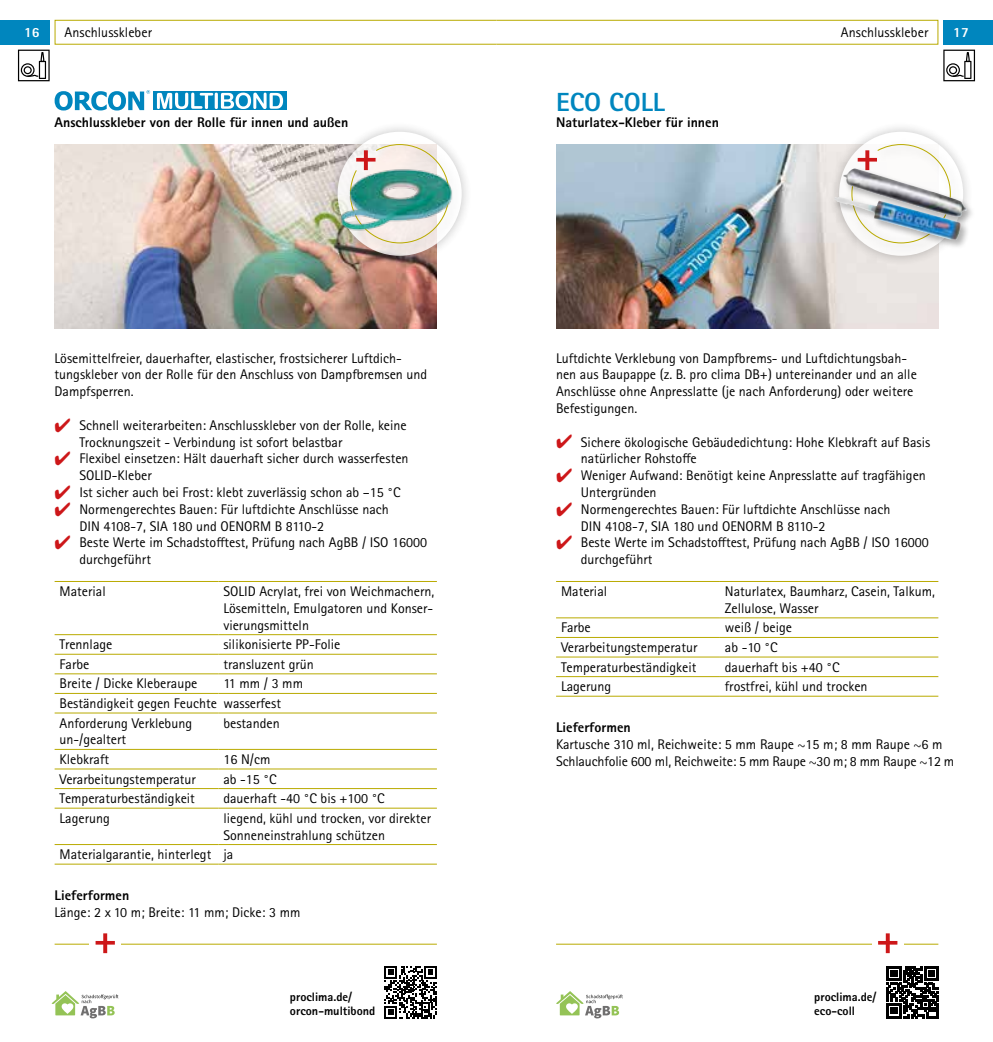
<style>
.page{position:relative;width:993px;height:1042px;background:#fff}
.page>*{position:absolute;margin:0;border:0;box-sizing:border-box;transform-origin:0 0}
.t1{font:800 26.25px "Rotis Sans Serif Pro";color:#0086be}
.t2{font:14px/16.8px "Rotis Sans Serif Pro";color:#000}
.t3{font:800 14px "Rotis Sans Serif Pro";color:#000}
.t4{font:800 14px "Rotis Sans Serif Pro";color:#fff}
.t5{font:800 12.25px/14px "Rotis Sans Serif Pro";color:#000}
.s1{color:#cd1719}
</style>
<div class="page">
<div style="left:0;top:20px;width:50px;height:25px;background:#0086be"></div>
<div style="left:943px;top:20px;width:49px;height:25px;background:#0086be"></div>
<svg style="left:943px;top:50px;width:31px;height:31px"></svg>
<svg style="left:18px;top:50px;width:32px;height:31px"></svg>
<div style="left:496px;top:20px;width:442px;height:25px;border:1px solid #b9aa00"></div>
<div style="left:55px;top:20px;width:442px;height:25px;border:1px solid #b9aa00"></div>
<svg style="left:55px;top:90px;width:95px;height:20px"></svg>
<svg style="left:153px;top:92px;width:133px;height:18px"></svg>
<svg style="left:157px;top:93px;width:126px;height:16px"></svg>
<img style="left:55px;top:144px;width:382px;height:185px">
<svg style="left:52px;top:991px;width:66px;height:27px"></svg>
<svg style="left:556px;top:991px;width:66px;height:27px"></svg>
<hr style="left:719px;top:637px;width:219px;height:1px;background:#b9aa00">
<hr style="left:556px;top:656px;width:163px;height:1px;background:#b9aa00">
<hr style="left:719px;top:656px;width:219px;height:1px;background:#b9aa00">
<hr style="left:556px;top:676px;width:163px;height:1px;background:#b9aa00">
<hr style="left:719px;top:676px;width:219px;height:1px;background:#b9aa00">
<hr style="left:556px;top:581px;width:163px;height:1px;background:#b9aa00">
<hr style="left:719px;top:581px;width:219px;height:1px;background:#b9aa00">
<hr style="left:556px;top:637px;width:163px;height:1px;background:#b9aa00">
<hr style="left:556px;top:617px;width:163px;height:1px;background:#b9aa00">
<hr style="left:719px;top:617px;width:219px;height:1px;background:#b9aa00">
<hr style="left:556px;top:696px;width:163px;height:1px;background:#b9aa00">
<hr style="left:719px;top:696px;width:219px;height:1px;background:#b9aa00">
<img style="left:556px;top:144px;width:382px;height:185px">
<svg style="left:384px;top:966px;width:53px;height:52px"></svg>
<svg style="left:886px;top:966px;width:52px;height:52px"></svg>
<hr style="left:55px;top:944px;width:382px;height:1px;background:#b9aa00">
<div style="left:89px;top:917px;width:32px;height:38px;background:#fff"></div>
<svg style="left:95px;top:933px;width:20px;height:20px"></svg>
<hr style="left:556px;top:944px;width:382px;height:1px;background:#b9aa00">
<div style="left:871px;top:917px;width:32px;height:38px;background:#fff"></div>
<svg style="left:878px;top:933px;width:19px;height:20px"></svg>
<hr style="left:55px;top:673px;width:163px;height:1px;background:#b9aa00">
<hr style="left:218px;top:673px;width:219px;height:1px;background:#b9aa00">
<hr style="left:55px;top:693px;width:163px;height:1px;background:#b9aa00">
<hr style="left:218px;top:693px;width:219px;height:1px;background:#b9aa00">
<hr style="left:55px;top:712px;width:163px;height:1px;background:#b9aa00">
<hr style="left:218px;top:712px;width:219px;height:1px;background:#b9aa00">
<hr style="left:55px;top:749px;width:163px;height:1px;background:#b9aa00">
<hr style="left:218px;top:749px;width:219px;height:1px;background:#b9aa00">
<hr style="left:55px;top:634px;width:163px;height:1px;background:#b9aa00">
<hr style="left:218px;top:634px;width:219px;height:1px;background:#b9aa00">
<hr style="left:55px;top:654px;width:163px;height:1px;background:#b9aa00">
<hr style="left:218px;top:654px;width:219px;height:1px;background:#b9aa00">
<hr style="left:55px;top:768px;width:163px;height:1px;background:#b9aa00">
<hr style="left:218px;top:768px;width:219px;height:1px;background:#b9aa00">
<hr style="left:55px;top:788px;width:163px;height:1px;background:#b9aa00">
<hr style="left:218px;top:788px;width:219px;height:1px;background:#b9aa00">
<hr style="left:55px;top:808px;width:163px;height:1px;background:#b9aa00">
<hr style="left:218px;top:808px;width:219px;height:1px;background:#b9aa00">
<hr style="left:55px;top:844px;width:163px;height:1px;background:#b9aa00">
<hr style="left:218px;top:844px;width:219px;height:1px;background:#b9aa00">
<hr style="left:55px;top:581px;width:163px;height:1px;background:#b9aa00">
<hr style="left:218px;top:581px;width:219px;height:1px;background:#b9aa00">
<hr style="left:55px;top:863px;width:163px;height:1px;background:#b9aa00">
<hr style="left:218px;top:863px;width:219px;height:1px;background:#b9aa00">
<div style="left:326px;top:121px;width:147px;height:146px;background:#000;opacity:.3"></div>
<div style="left:343px;top:137px;width:120px;height:120px;background:#000;opacity:.3"></div>
<svg style="left:349px;top:144px;width:100px;height:100px"></svg>
<div style="left:828px;top:121px;width:146px;height:146px;background:#000;opacity:.3"></div>
<div style="left:844px;top:137px;width:120px;height:120px;background:#000;opacity:.3"></div>
<svg style="left:850px;top:144px;width:100px;height:23px"></svg>
<div style="left:832px;top:167px;width:143px;height:82px;background:#000;opacity:.3"></div>
<img style="left:834px;top:168px;width:132px;height:70px">
<img style="left:328px;top:160px;width:126px;height:81px">
<p class="t4" style="left:24px;top:23px;width:17px">16</p>
<p class="t2" style="left:64px;top:24px;width:89px">Anschlusskleber</p>
<p class="t2" style="left:840px;top:24px;width:89px">Anschlusskleber</p>
<p class="t4" style="left:952px;top:23px;width:17px">17</p>
<p class="t3" style="left:55px;top:114px;width:295px">Anschlusskleber von der Rolle für innen und außen</p>
<p class="t2" style="left:55px;top:349px;width:374px">Lösemittelfreier, dauerhafter, elastischer, frostsicherer Luftdich&shy;tungskleber von der Rolle für den Anschluss von Dampfbremsen und<br>Dampfsperren.</p>
<p class="t2" style="left:79px;top:417px;width:329px;text-indent:-25px"><span class="s1">✔</span> Schnell weiterarbeiten: Anschlusskleber von der Rolle, keine<br>Trocknungszeit - Verbindung ist sofort belastbar</p>
<p class="t2" style="left:79px;top:450px;width:330px;text-indent:-25px"><span class="s1">✔</span> Flexibel einsetzen: Hält dauerhaft sicher durch wasserfesten<br>SOLID-Kleber</p>
<p class="t2" style="left:55px;top:484px;width:347px"><span class="s1">✔</span> Ist sicher auch bei Frost: klebt zuverlässig schon ab –15 °C</p>
<p class="t2" style="left:79px;top:501px;width:311px;text-indent:-25px"><span class="s1">✔</span> Normengerechtes Bauen: Für luftdichte Anschlüsse nach<br>DIN 4108-7, SIA 180 und OENORM B 8110-2</p>
<p class="t2" style="left:79px;top:534px;width:349px;text-indent:-25px"><span class="s1">✔</span> Beste Werte im Schadstofftest, Prüfung nach AgBB / ISO 16000 durchgeführt</p>
<p class="t2" style="left:60px;top:583px;width:48px">Material</p>
<p class="t2" style="left:223px;top:583px;width:212px;text-align:justify">SOLID Acrylat, frei von Weichmachern, Lösemitteln, Emulgatoren und Konser&shy;vierungsmitteln</p>
<p class="t2" style="left:60px;top:636px;width:54px">Trennlage</p>
<p class="t2" style="left:223px;top:636px;width:118px">silikonisierte PP-Folie</p>
<p class="t2" style="left:60px;top:656px;width:31px">Farbe</p>
<p class="t2" style="left:223px;top:656px;width:92px">transluzent grün</p>
<p class="t2" style="left:60px;top:675px;width:139px">Breite / Dicke Kleberaupe</p>
<p class="t2" style="left:60px;top:674px;width:245px;line-height:19.6px;text-indent:164px">11 mm / 3 mm<br>Beständigkeit gegen Feuchte wasserfest<br>Anforderung Verklebung</p>
<p class="t2" style="left:60px;top:731px;width:68px">un-/gealtert</p>
<p class="t2" style="left:223px;top:714px;width:58px">bestanden</p>
<p class="t2" style="left:60px;top:751px;width:51px">Klebkraft</p>
<p class="t2" style="left:223px;top:751px;width:48px">16 N/cm</p>
<p class="t2" style="left:60px;top:770px;width:138px">Verarbeitungstemperatur</p>
<p class="t2" style="left:223px;top:770px;width:55px">ab -15 °C</p>
<p class="t2" style="left:60px;top:790px;width:137px">Temperaturbeständigkeit</p>
<p class="t2" style="left:223px;top:790px;width:163px">dauerhaft -40 °C bis +100 °C</p>
<p class="t2" style="left:60px;top:810px;width:52px">Lagerung</p>
<p class="t2" style="left:223px;top:810px;width:209px">liegend, kühl und trocken, vor direkter<br>Sonneneinstrahlung schützen</p>
<p class="t2" style="left:60px;top:846px;width:175px">Materialgarantie, hinterlegt ja</p>
<p class="t3" style="left:55px;top:886px;width:76px">Lieferformen</p>
<p class="t2" style="left:55px;top:904px;width:247px">Länge: 2 x 10 m; Breite: 11 mm; Dicke: 3 mm</p>
<h1 class="t1" style="left:556px;top:85px;width:110px">ECO COLL</h1>
<p class="t3" style="left:556px;top:114px;width:164px">Naturlatex-Kleber für innen</p>
<p class="t2" style="left:556px;top:349px;width:362px">Luftdichte Verklebung von Dampfbrems- und Luftdichtungsbah&shy;nen aus Baupappe (z. B. pro clima DB+) untereinander und an alle Anschlüsse ohne Anpresslatte (je nach Anforderung) oder weitere Befestigungen.</p>
<p class="t2" style="left:580px;top:433px;width:351px;text-indent:-25px"><span class="s1">✔</span> Sichere ökologische Gebäudedichtung: Hohe Klebkraft auf Basis natürlicher Rohstoffe</p>
<p class="t2" style="left:580px;top:467px;width:346px;text-indent:-25px"><span class="s1">✔</span> Weniger Aufwand: Benötigt keine Anpresslatte auf tragfähigen<br>Untergründen</p>
<p class="t2" style="left:580px;top:501px;width:311px;text-indent:-25px"><span class="s1">✔</span> Normengerechtes Bauen: Für luftdichte Anschlüsse nach<br>DIN 4108-7, SIA 180 und OENORM B 8110-2</p>
<p class="t2" style="left:580px;top:534px;width:349px;text-indent:-25px"><span class="s1">✔</span> Beste Werte im Schadstofftest, Prüfung nach AgBB / ISO 16000 durchgeführt</p>
<p class="t2" style="left:561px;top:583px;width:48px">Material</p>
<p class="t2" style="left:724px;top:583px;width:211px">Naturlatex, Baumharz, Casein, Talkum,<br>Zellulose, Wasser</p>
<p class="t2" style="left:561px;top:619px;width:31px">Farbe</p>
<p class="t2" style="left:724px;top:619px;width:69px">weiß / beige</p>
<p class="t2" style="left:561px;top:639px;width:138px">Verarbeitungstemperatur</p>
<p class="t2" style="left:724px;top:639px;width:54px">ab -10 °C</p>
<p class="t2" style="left:561px;top:658px;width:137px">Temperaturbeständigkeit</p>
<p class="t2" style="left:724px;top:658px;width:116px">dauerhaft bis +40 °C</p>
<p class="t2" style="left:561px;top:678px;width:52px">Lagerung</p>
<p class="t2" style="left:724px;top:678px;width:144px">frostfrei, kühl und trocken</p>
<p class="t3" style="left:556px;top:718px;width:76px">Lieferformen</p>
<p class="t2" style="left:556px;top:736px;width:399px">Kartusche 310 ml, Reichweite: 5 mm Raupe ~15 m; 8 mm Raupe ~6 m<br>Schlauchfolie 600 ml, Reichweite: 5 mm Raupe ~30 m; 8 mm Raupe ~12 m</p>
<p class="t5" style="left:290px;top:990px;width:87px">proclima.de/ orcon-multibond</p>
<p class="t5" style="left:814px;top:990px;width:64px">proclima.de/ eco-coll</p>
</div>
